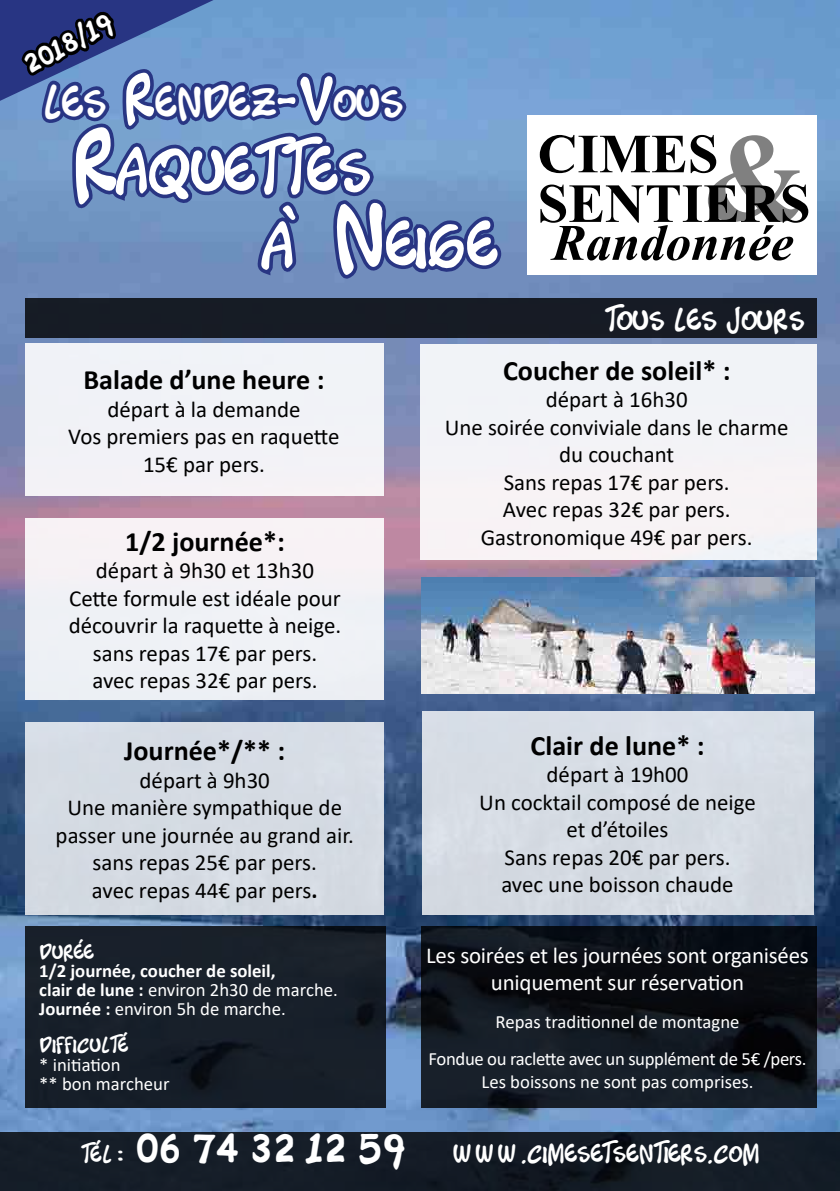
<style>
.page{position:relative;width:840px;height:1191px;background:#fff}
.page>*{position:absolute;margin:0;border:0;box-sizing:border-box;transform-origin:0 0}
.t1{font:700 125.2px "Times New Roman";color:#000}
.t2{font:57.2px/74.6px "Timotheos";color:#fff}
.t3{font:700 55.2px/49.6px "Times New Roman";color:#000}
.t4{font:italic 700 51px "Times New Roman";color:#000}
.t5{font:39.4px "Timotheos";color:#fff}
.t6{font:37.4px "Timotheos";color:#fff}
.t7{font:700 28px "Calibri";color:#000}
.t8{font:27px "Timotheos";color:#fff}
.t9{font:25px "Timotheos";color:#fff}
.t10{font:22.8px/27.4px "Calibri";color:#000;text-align:center}
.t11{font:22.8px/27.4px "Calibri";letter-spacing:-.01em;color:#fff;text-align:center}
.t12{font:22.8px "Timotheos";color:#fff}
.t13{font:700 18.8px/18.8px "Calibri";color:#fff}
.t14{font:18.8px/37.4px "Calibri";letter-spacing:-.02em;color:#fff;text-align:center}
.t15{font:18.8px/18.8px "Calibri";color:#fff}
.t16{font:18.8px "Timotheos";color:#fff}
.s1{font-size:56.4px}
.s2{font-size:81.8px}
.s3{font-weight:700}
.s4{font-weight:400}
.s5{font-size:20.8px}
</style>
<div class="page">
<img style="left:0;top:0;width:839px;height:1131px">
<svg style="left:0;top:0;width:504px;height:277px;background:#5b7ab2"></svg>
<div style="left:526px;top:116px;width:290px;height:159px;background:#fff"></div>
<div style="left:0;top:1131px;width:839px;height:60px;background:#151d27"></div>
<div style="left:25px;top:926px;width:360px;height:181px;background:#18202a"></div>
<div style="left:25px;top:298px;width:791px;height:40px;background:#161b25"></div>
<div style="left:420px;top:344px;width:396px;height:215px;background:#f3f3f6"></div>
<div style="left:25px;top:344px;width:359px;height:152px;background:#f1f2f7"></div>
<svg style="left:421px;top:926px;width:395px;height:181px;background:#0e131a"></svg>
<img style="left:421px;top:577px;width:393px;height:116px">
<div style="left:25px;top:722px;width:359px;height:192px;background:#d5dbe3"></div>
<div style="left:25px;top:518px;width:359px;height:181px;background:#f0f1f5"></div>
<div style="left:422px;top:711px;width:391px;height:203px;background:#d6dce4"></div>
<p class="t9" style="left:16px;top:48px;width:98px;rotate:-28deg">2018/19</p>
<h3 class="t5" style="left:43px;top:70px;width:362px">les <span class="s1">R</span>endez<span class="s1">-V</span>ous</h3>
<h2 class="t2" style="left:264px;top:129px;width:233px;text-indent:-192px"><span class="s2">R</span>aquettes<br>à <span class="s2">N</span>eige</h2>
<h3 class="t3" style="left:537px;top:127px;width:274px">CIMES<br>SENTIERS</h3>
<h3 class="t4" style="left:551px;top:207px;width:243px">Randonnée</h3>
<h1 class="t1" style="left:702px;top:88px;width:106px">&amp;</h1>
<p class="t8" style="left:604px;top:298px;width:202px">TOUS LES JOURS</p>
<p class="t7" style="left:83px;top:360px;width:242px">Balade d’une heure :</p>
<p class="t10" style="left:68px;top:395px;width:273px">départ à la demande<br>Vos premiers pas en raquette<br>15€ par pers.</p>
<p class="t7" style="left:125px;top:521px;width:161px">1/2 journée*:</p>
<p class="t10" style="left:69px;top:556px;width:274px">départ à 9h30 et 13h30<br>Cette formule est idéale pour découvrir la raquette à neige. sans repas 17€ par pers.<br>avec repas 32€ par pers.</p>
<p class="t7" style="left:124px;top:731px;width:162px">Journée*/** :</p>
<p class="t10" style="left:56px;top:766px;width:299px">départ à 9h30<br>Une manière sympathique de passer une journée au grand air. sans repas 25€ par pers.<br>avec repas 44€ par pers<span class="s3">.</span></p>
<p class="t16" style="left:39px;top:936px;width:56px">DURÉE</p>
<p class="t13" style="left:39px;top:961px;width:300px">1/2 journée, coucher de soleil,<br>clair de lune : <span class="s4">environ 2h30 de marche.<br></span>Journée : <span class="s4">environ 5h de marche.</span></p>
<p class="t16" style="left:39px;top:1030px;width:91px">DIFF ICULTÉ</p>
<p class="t15" style="left:39px;top:1055px;width:132px">* initiation<br>** bon marcheur</p>
<p class="t7" style="left:502px;top:350px;width:229px">Coucher de soleil* :</p>
<p class="t10" style="left:444px;top:385px;width:345px">départ à 16h30<br>Une soirée conviviale dans le charme du couchant<br>Sans repas 17€ par pers.<br>Avec repas 32€ par pers.<br>Gastronomique 49€ par pers.</p>
<p class="t7" style="left:530px;top:726px;width:175px">Clair de lune* :</p>
<p class="t10" style="left:479px;top:760px;width:278px">départ à 19h00<br>Un cocktail composé de neige et d’étoiles<br>Sans repas 20€ par pers.<br>avec une boisson chaude</p>
<p class="t11" style="left:426px;top:941px;width:384px">Les soirées et les journées sont organisées uniquement sur réservation</p>
<p class="t14" style="left:428px;top:1002px;width:379px">Repas traditionnel de montagne<br>Fondue ou raclette avec un supplément de 5€ /pers.</p>
<p class="t15" style="left:481px;top:1071px;width:273px">Les boissons ne sont pas comprises.</p>
<h3 class="t6" style="left:81px;top:1117px;width:325px"><span class="s5">TÉL :</span> 06 74 32 12 59</h3>
<p class="t12" style="left:453px;top:1134px;width:308px">WWW.CIMESETSENTIERS.COM</p>
</div>
